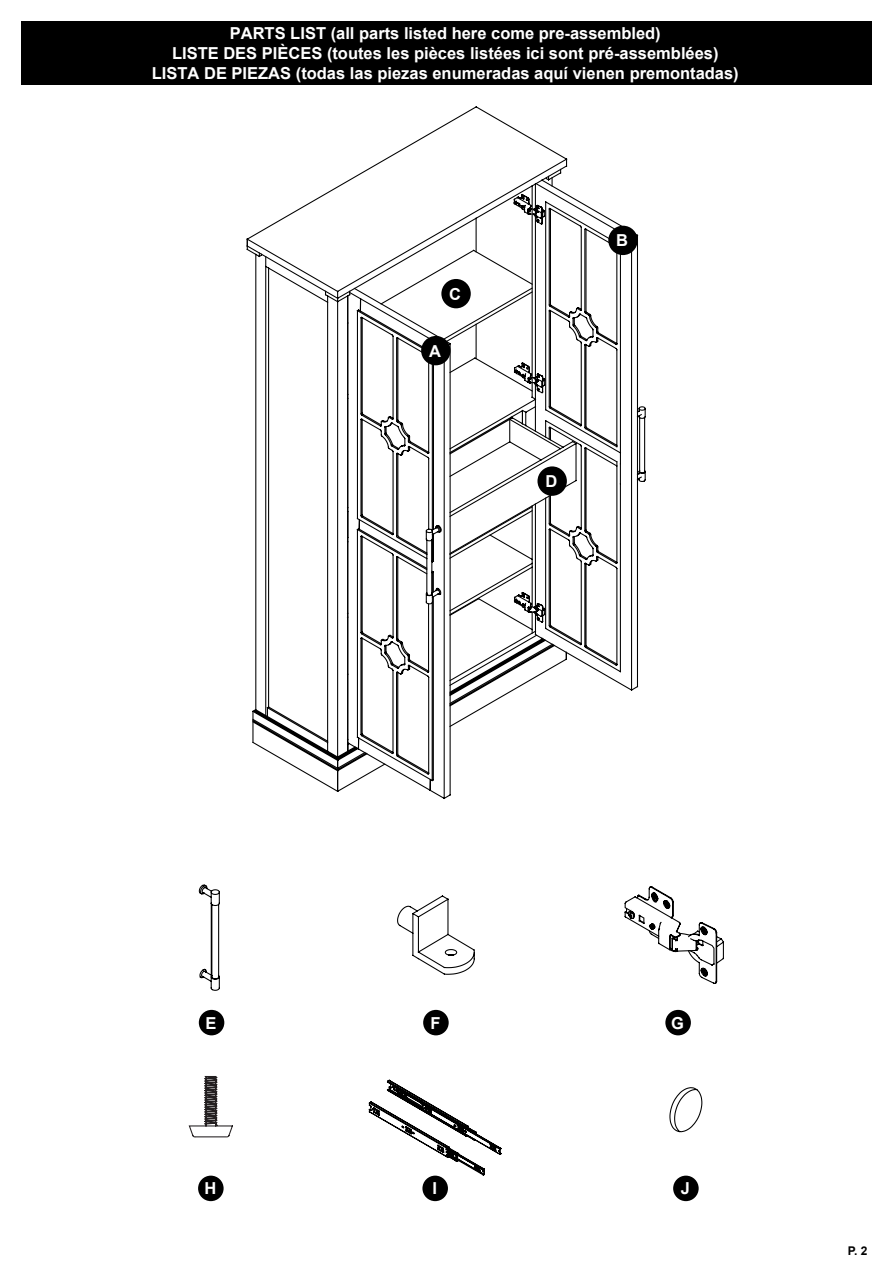
<style>
.page{position:relative;width:893px;height:1263px;background:#fff}
.page>*{position:absolute;margin:0;border:0;box-sizing:border-box;transform-origin:0 0}
.t1{font:700 16.5px/19.8px "Arial";color:#fff;text-align:center}
.t2{font:700 16.5px "Arial";color:#fff}
.t3{font:700 12px "Arial";color:#000}
</style>
<div class="page">
<svg style="left:577px;top:200px;width:69px;height:491px"></svg>
<svg style="left:251px;top:168px;width:326px;height:625px"></svg>
<svg style="left:513px;top:193px;width:33px;height:430px"></svg>
<svg style="left:246px;top:238px;width:290px;height:554px"></svg>
<div style="left:21px;top:21px;width:851px;height:64px;background:#000"></div>
<div style="left:421px;top:336px;width:29px;height:29px;background:#000;border-radius:50%"></div>
<div style="left:608px;top:226px;width:30px;height:29px;background:#000;border-radius:50%"></div>
<div style="left:441px;top:279px;width:30px;height:29px;background:#000;border-radius:50%"></div>
<div style="left:537px;top:466px;width:30px;height:30px;background:#000;border-radius:50%"></div>
<div style="left:198px;top:1175px;width:26px;height:26px;background:#000;border-radius:50%"></div>
<svg style="left:188px;top:1076px;width:45px;height:62px"></svg>
<hr style="left:195px;top:1136px;width:32px;height:1px;background:#231f20">
<div style="left:423px;top:1010px;width:26px;height:25px;background:#000;border-radius:50%"></div>
<svg style="left:397px;top:895px;width:78px;height:80px"></svg>
<div style="left:665px;top:1010px;width:26px;height:25px;background:#000;border-radius:50%"></div>
<svg style="left:624px;top:886px;width:100px;height:98px"></svg>
<div style="left:199px;top:1010px;width:25px;height:25px;background:#000;border-radius:50%"></div>
<svg style="left:198px;top:884px;width:22px;height:107px"></svg>
<div style="left:422px;top:1175px;width:26px;height:26px;background:#000;border-radius:50%"></div>
<svg style="left:368px;top:1079px;width:134px;height:97px"></svg>
<svg style="left:669px;top:1087px;width:34px;height:46px"></svg>
<div style="left:673px;top:1175px;width:26px;height:26px;background:#000;border-radius:50%"></div>
<p class="t1" style="left:152px;top:24px;width:588px">PARTS LIST (all parts listed here come pre-assembled)<br>LISTE DES PIÈCES (toutes les pièces listées ici sont pré-assemblées)<br>LISTA DE PIEZAS (todas las piezas enumeradas aquí vienen premontadas)</p>
<p class="t2" style="left:449px;top:282px;width:13px">C</p>
<p class="t2" style="left:429px;top:339px;width:13px">A</p>
<p class="t2" style="left:616px;top:229px;width:13px">B</p>
<p class="t2" style="left:545px;top:470px;width:13px">D</p>
<p class="t2" style="left:206px;top:1011px;width:13px">E</p>
<p class="t2" style="left:430px;top:1011px;width:12px">F</p>
<p class="t2" style="left:671px;top:1011px;width:14px">G</p>
<p class="t2" style="left:204px;top:1177px;width:13px">H</p>
<p class="t2" style="left:432px;top:1177px;width:6px">I</p>
<p class="t2" style="left:681px;top:1177px;width:11px">J</p>
<p class="t3" style="left:848px;top:1242px;width:21px">P. 2</p>
</div>
